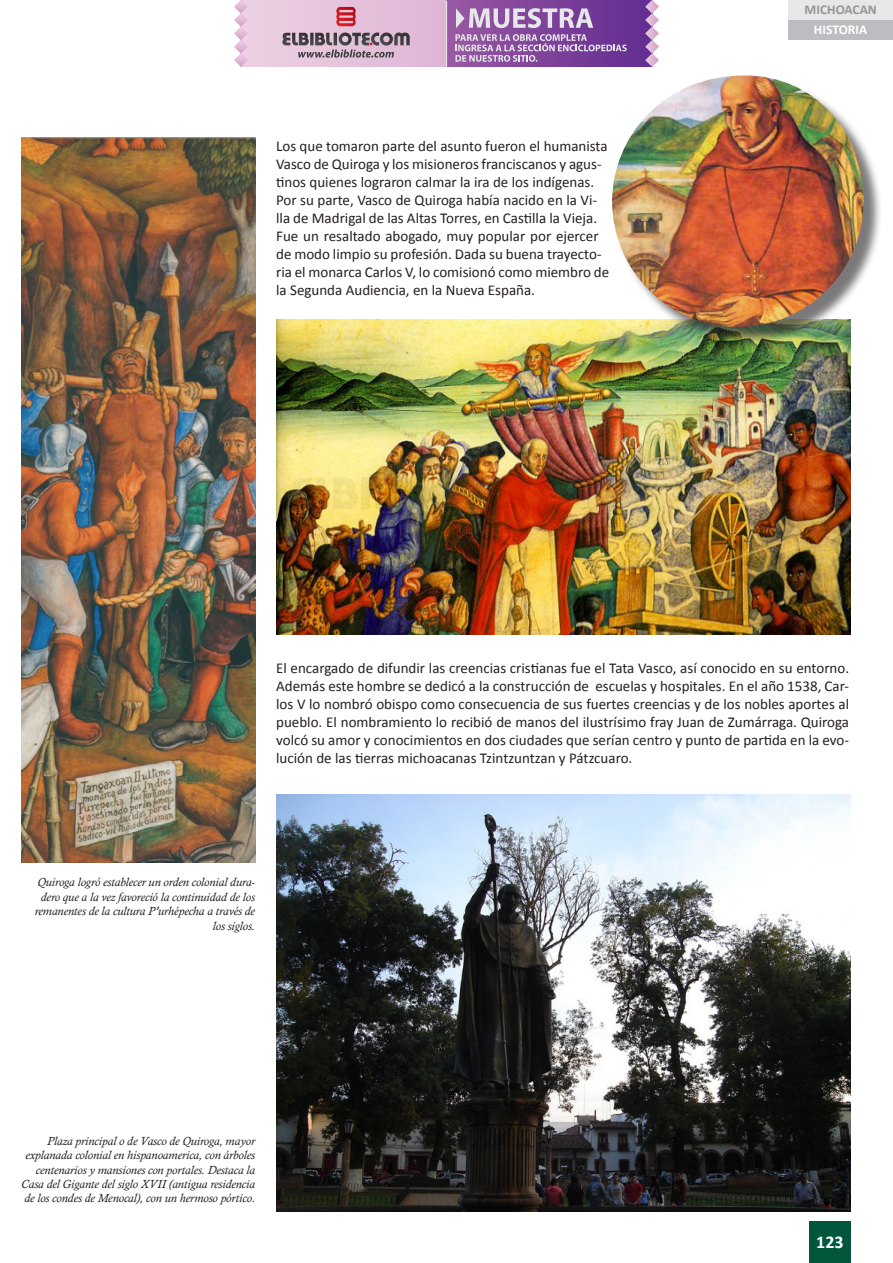
<style>
.page{position:relative;width:893px;height:1263px;background:#fff}
.page>*{position:absolute;margin:0;border:0;box-sizing:border-box;transform-origin:0 0}
.t1{font:700 18px "Calibri";color:#fff}
.t2{font:15px/18px "Calibri";color:#231f20}
.t3{font:700 13.5px "Calibri";color:#939598}
.t4{font:700 13.5px "Calibri";color:#fff}
.t5{font:italic 12px/14.4px "Calisto";color:#231f20;text-align:right}
</style>
<div class="page">
<div style="left:809px;top:1222px;width:41px;height:41px;background:#00573c"></div>
<div style="left:788px;top:0;width:105px;height:20px;background:#e6e7e9"></div>
<div style="left:788px;top:20px;width:105px;height:20px;background:#bcbdc0"></div>
<img style="left:276px;top:794px;width:574px;height:418px">
<img style="left:276px;top:320px;width:574px;height:315px">
<img style="left:21px;top:138px;width:234px;height:725px">
<div style="left:614px;top:78px;width:268px;height:268px;background:#231f20;opacity:.6"></div>
<img style="left:612px;top:75px;width:252px;height:252px;border-radius:124px">
<svg style="left:248px;top:0;width:198px;height:67px;background:#e4c2db"></svg>
<img style="left:288px;top:477px;width:73px;height:32px">
<svg style="left:362px;top:477px;width:8px;height:32px"></svg>
<svg style="left:375px;top:477px;width:41px;height:32px"></svg>
<svg style="left:420px;top:477px;width:8px;height:32px"></svg>
<img style="left:432px;top:477px;width:179px;height:33px">
<div style="left:446px;top:0;width:206px;height:67px;background:linear-gradient(to right,#9958a3,#622c91)"></div>
<svg style="left:234px;top:0;width:14px;height:67px"></svg>
<svg style="left:645px;top:0;width:14px;height:67px"></svg>
<svg style="left:336px;top:7px;width:20px;height:19px"></svg>
<svg style="left:281px;top:33px;width:129px;height:25px;background:#a28d9c"></svg>
<svg style="left:455px;top:34px;width:172px;height:28px;background:#986cae"></svg>
<svg style="left:456px;top:8px;width:137px;height:20px;background:#b395c1"></svg>
<hr style="left:446px;top:1px;width:1px;height:66px;background:#e6e7e9">
<p class="t2" style="left:276px;top:137px;width:333px">Los que tomaron parte del asunto fueron el humanista<br>Vasco de Quiroga y los misioneros franciscanos y agus&shy;tinos quienes lograron calmar la ira de los indígenas.</p>
<p class="t2" style="left:276px;top:191px;width:334px">Por su parte, Vasco de Quiroga había nacido en la Vi&shy;lla de Madrigal de las Altas Torres, en Castilla la Vieja.<br>Fue un resaltado abogado, muy popular por ejercer de modo limpio su profesión. Dada su buena trayecto&shy;ria el monarca Carlos V, lo comisionó como miembro de la Segunda Audiencia, en la Nueva España.</p>
<p class="t3" style="left:805px;top:1px;width:74px">MICHOACAN</p>
<p class="t4" style="left:814px;top:21px;width:55px">HISTORIA</p>
<p class="t2" style="left:276px;top:659px;width:574px;text-align:justify">El encargado de difundir las creencias cristianas fue el Tata Vasco, así conocido en su entorno.<br>Además este hombre se dedicó a la construcción de escuelas y hospitales. En el año 1538, Car&shy;los V lo nombró obispo como consecuencia de sus fuertes creencias y de los nobles aportes al pueblo. El nombramiento lo recibió de manos del ilustrísimo fray Juan de Zumárraga. Quiroga volcó su amor y conocimientos en dos ciudades que serían centro y punto de partida en la evo&shy;lución de las tierras michoacanas Tzintzuntzan y Pátzcuaro.</p>
<p class="t5" style="left:35px;top:875px;width:222px">Quiroga logró establecer un orden colonial dura&shy;dero que a la vez favoreció la continuidad de los remanentes de la cultura P’urhépecha a través de los siglos.</p>
<p class="t5" style="left:21px;top:1133px;width:235px">Plaza principal o de Vasco de Quiroga, mayor explanada colonial en hispanoamerica, con árboles centenarios y mansiones con portales. Destaca la Casa del Gigante del siglo XVII (antigua residencia de los condes de Menocal), con un hermoso pórtico.</p>
<p class="t1" style="left:816px;top:1231px;width:29px">123</p>
</div>
